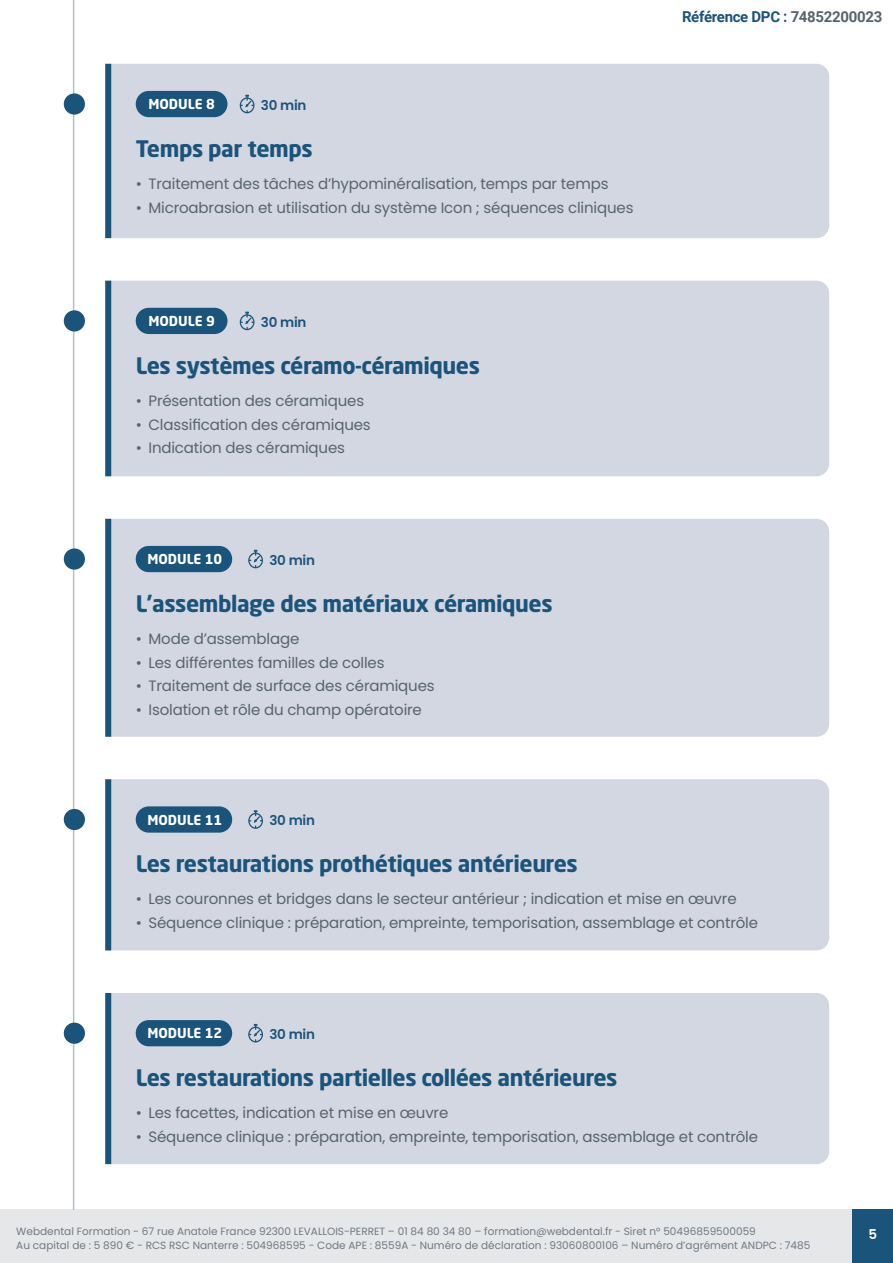
<style>
.page{position:relative;width:893px;height:1263px;background:#fff}
.page>*{position:absolute;margin:0;border:0;box-sizing:border-box;transform-origin:0 0}
.t1{font:700 22.5px "Neo Sans Std";letter-spacing:-.02em;color:#1b547a}
.t2{font:15px "Poppins";letter-spacing:-.01em;color:#57646e}
.t3{font:700 15px "Roboto";letter-spacing:-.02em;color:#1b547a}
.t4{font:700 13.5px "Neo Sans Std";color:#fff}
.t5{font:600 13.5px "Poppins";letter-spacing:-.02em;color:#1b547a}
.t6{font:600 13.5px "Poppins";color:#fff}
.t7{font:10.5px/13.5px "Poppins";color:#707982}
.s1{color:#57646e}
</style>
<div class="page">
<div style="left:0;top:1210px;width:893px;height:53px;background:#e6e7e9"></div>
<div style="left:853px;top:1210px;width:40px;height:53px;background:#1b547a"></div>
<hr style="left:73px;top:0;width:1px;height:1210px;background:#bcbdc0">
<div style="left:64px;top:548px;width:21px;height:22px;background:#1b547a;border-radius:50%"></div>
<div style="left:111px;top:519px;width:718px;height:218px;background:#d3d7e1"></div>
<div style="left:105px;top:519px;width:6px;height:218px;background:#1b547a"></div>
<svg style="left:248px;top:550px;width:15px;height:18px"></svg>
<div style="left:136px;top:546px;width:96px;height:26px;background:#1b547a;border-radius:13px"></div>
<div style="left:64px;top:809px;width:21px;height:21px;background:#1b547a;border-radius:50%"></div>
<div style="left:111px;top:779px;width:718px;height:171px;background:#d3d7e1"></div>
<div style="left:105px;top:779px;width:6px;height:171px;background:#1b547a"></div>
<svg style="left:248px;top:810px;width:15px;height:19px"></svg>
<div style="left:136px;top:806px;width:96px;height:27px;background:#1b547a;border-radius:13px"></div>
<div style="left:64px;top:1022px;width:21px;height:22px;background:#1b547a;border-radius:50%"></div>
<div style="left:111px;top:993px;width:718px;height:171px;background:#d3d7e1"></div>
<div style="left:105px;top:993px;width:6px;height:171px;background:#1b547a"></div>
<svg style="left:248px;top:1024px;width:15px;height:18px"></svg>
<div style="left:136px;top:1020px;width:96px;height:26px;background:#1b547a;border-radius:13px"></div>
<div style="left:64px;top:310px;width:21px;height:21px;background:#1b547a;border-radius:50%"></div>
<div style="left:111px;top:281px;width:718px;height:195px;background:#d3d7e1"></div>
<div style="left:105px;top:281px;width:6px;height:195px;background:#1b547a"></div>
<svg style="left:240px;top:312px;width:14px;height:18px"></svg>
<div style="left:136px;top:308px;width:91px;height:26px;background:#1b547a;border-radius:13px"></div>
<div style="left:64px;top:93px;width:21px;height:22px;background:#1b547a;border-radius:50%"></div>
<div style="left:111px;top:64px;width:718px;height:174px;background:#d3d7e1"></div>
<div style="left:105px;top:64px;width:6px;height:174px;background:#1b547a"></div>
<svg style="left:240px;top:95px;width:14px;height:18px"></svg>
<div style="left:136px;top:91px;width:91px;height:26px;background:#1b547a;border-radius:13px"></div>
<p class="t4" style="left:148px;top:96px;width:68px">MODULE 8</p>
<p class="t5" style="left:261px;top:97px;width:47px">30 min</p>
<h1 class="t1" style="left:136px;top:134px;width:179px">Temps par temps</h1>
<p class="t2" style="left:136px;top:175px;width:474px">• Traitement des tâches d’hypominéralisation, temps par temps</p>
<p class="t2" style="left:136px;top:199px;width:499px">• Microabrasion et utilisation du système Icon ; séquences cliniques</p>
<p class="t4" style="left:148px;top:312px;width:68px">MODULE 9</p>
<p class="t5" style="left:261px;top:314px;width:47px">30 min</p>
<h1 class="t1" style="left:136px;top:351px;width:346px">Les systèmes céramo-céramiques</h1>
<p class="t2" style="left:136px;top:392px;width:230px">• Présentation des céramiques</p>
<p class="t2" style="left:136px;top:416px;width:237px">• Classification des céramiques</p>
<p class="t2" style="left:136px;top:439px;width:211px">• Indication des céramiques</p>
<p class="t4" style="left:147px;top:551px;width:76px">MODULE 10</p>
<p class="t5" style="left:269px;top:552px;width:47px">30 min</p>
<h1 class="t1" style="left:136px;top:589px;width:418px">L’assemblage des matériaux céramiques</h1>
<p class="t2" style="left:136px;top:630px;width:165px">• Mode d’assemblage</p>
<p class="t2" style="left:136px;top:654px;width:250px">• Les différentes familles de colles</p>
<p class="t2" style="left:136px;top:677px;width:300px">• Traitement de surface des céramiques</p>
<p class="t2" style="left:136px;top:701px;width:288px">• Isolation et rôle du champ opératoire</p>
<p class="t4" style="left:147px;top:811px;width:76px">MODULE 11</p>
<p class="t5" style="left:269px;top:813px;width:47px">30 min</p>
<h1 class="t1" style="left:136px;top:850px;width:444px">Les restaurations prothétiques antérieures</h1>
<p class="t3" style="left:682px;top:6px;width:202px">Référence DPC : <span class="s1">74852200023</span></p>
<p class="t2" style="left:136px;top:890px;width:602px">• Les couronnes et bridges dans le secteur antérieur ; indication et mise en œuvre</p>
<p class="t2" style="left:136px;top:914px;width:624px">• Séquence clinique : préparation, empreinte, temporisation, assemblage et contrôle</p>
<p class="t4" style="left:147px;top:1025px;width:76px">MODULE 12</p>
<p class="t5" style="left:269px;top:1026px;width:47px">30 min</p>
<h1 class="t1" style="left:136px;top:1063px;width:483px">Les restaurations partielles collées antérieures</h1>
<p class="t2" style="left:136px;top:1104px;width:314px">• Les facettes, indication et mise en œuvre</p>
<p class="t2" style="left:136px;top:1128px;width:624px">• Séquence clinique : préparation, empreinte, temporisation, assemblage et contrôle</p>
<p class="t7" style="left:16px;top:1225px;width:795px">Webdental Formation - 67 rue Anatole France 92300 LEVALLOIS-PERRET – 01 84 80 34 80 – formation@webdental.fr - Siret n° 50496859500059<br>Au capital de : 5 890 € - RCS RSC Nanterre : 504968595 - Code APE : 8559A - Numéro de déclaration : 93060800106 – Numéro d’agrément ANDPC : 7485</p>
<p class="t6" style="left:868px;top:1227px;width:10px">5</p>
</div>
